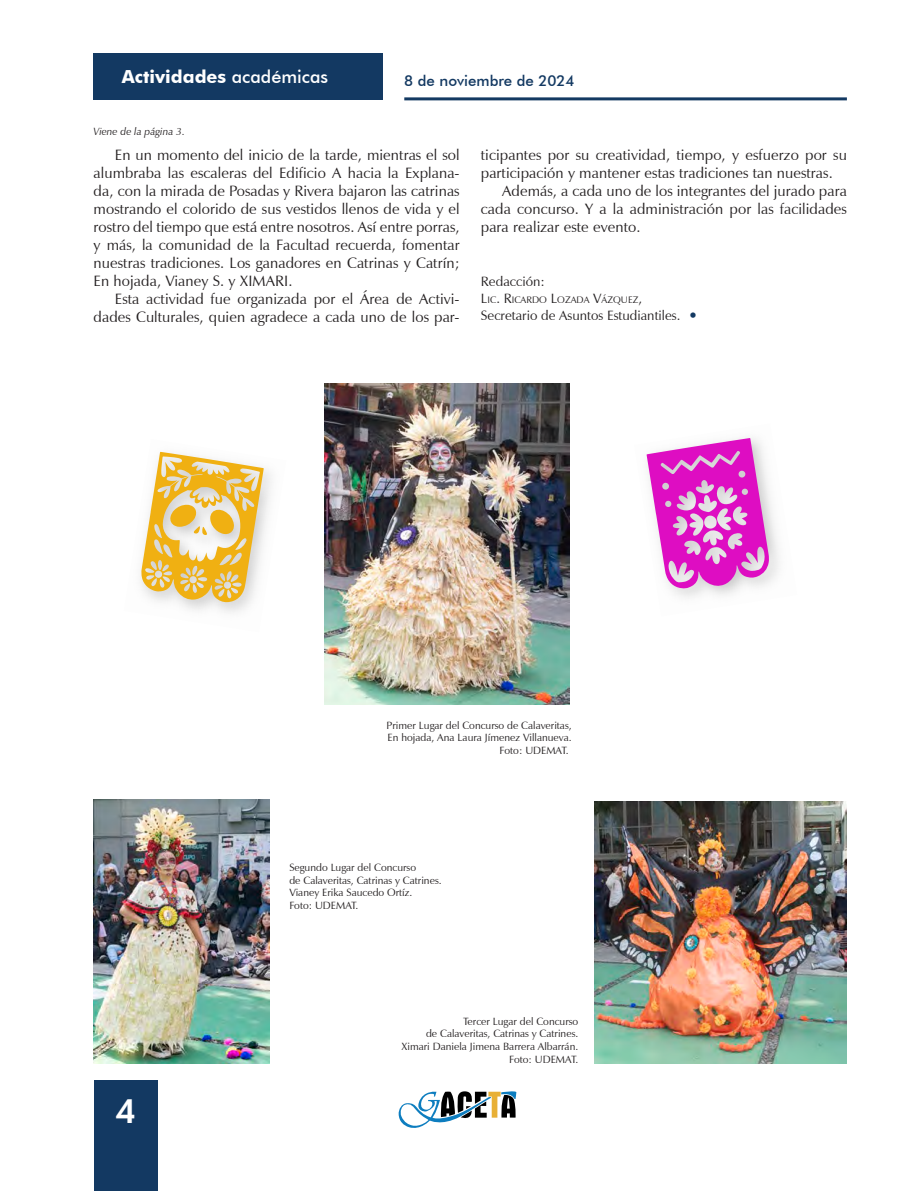
<style>
.page{position:relative;width:915px;height:1191px;background:#fff}
.page>*{position:absolute;margin:0;border:0;box-sizing:border-box;transform-origin:0 0}
.t1{font:800 33px "Futura BT";color:#fff}
.t2{font:700 18px "Futura BT";color:#fff}
.Sangria{font:15px/18px "Zapf Humanist 601 BT";letter-spacing:.005em;color:#231f20;text-align:justify}
.t3{font:500 15px "Futura BT";color:#133962}
.Firma_cargo{font:13.5px "Zapf Humanist 601 BT";color:#231f20}
.Sangria-2{font:13.5px "Zapf Humanist 601 BT";color:#231f20}
.t4{font:10.5px/12.6px "Zapf Humanist 601 BT";color:#231f20;text-align:right}
.Viene_de{font:italic 10.5px "Zapf Humanist 601 BT";color:#231f20}
.Firma_nombre{font:9.45px "Zapf Humanist 601 BT";color:#231f20}
.s1{font-weight:500}
.s2{font-size:13.5px}
.s3{font-size:18px;color:#133962}
</style>
<div class="page">
<div style="left:94px;top:53px;width:289px;height:47px;background:#133962"></div>
<hr style="left:404px;top:97px;width:442px;height:3px;background:#133962">
<div style="left:94px;top:1079px;width:63px;height:112px;background:#133962"></div>
<svg style="left:398px;top:1091px;width:118px;height:37px"></svg>
<img style="left:324px;top:384px;width:245px;height:320px">
<img style="left:94px;top:799px;width:175px;height:264px">
<img style="left:594px;top:801px;width:252px;height:263px">
<svg style="left:141px;top:452px;width:123px;height:150px"></svg>
<img style="left:672px;top:488px;width:107px;height:110px">
<svg style="left:646px;top:438px;width:122px;height:151px"></svg>
<p class="t2" style="left:122px;top:65px;width:208px">Actividades <span class="s1">académicas</span></p>
<p class="t3" style="left:404px;top:71px;width:172px">8 de noviembre de 2024</p>
<p class="Viene_de" style="left:94px;top:125px;width:93px">Viene de la página 3.</p>
<p class="Sangria" style="left:94px;top:146px;width:367px;text-indent:21px">En un momento del inicio de la tarde, mientras el sol alumbraba las escaleras del Edificio A hacia la Explana&shy;da, con la mirada de Posadas y Rivera bajaron las catrinas mostrando el colorido de sus vestidos llenos de vida y el rostro del tiempo que está entre nosotros. Así entre porras, y más, la comunidad de la Facultad recuerda, fomentar nuestras tradiciones. Los ganadores en Catrinas y Catrín; En hojada, Vianey S. y XIMARI.</p>
<p class="Sangria" style="left:94px;top:290px;width:367px;text-align:right">Esta actividad fue organizada por el Área de Activi&shy;dades Culturales, quien agradece a cada uno de los par-</p>
<p class="Sangria" style="left:480px;top:146px;width:367px">ticipantes por su creatividad, tiempo, y esfuerzo por su participación y mantener estas tradiciones tan nuestras.</p>
<p class="Sangria" style="left:480px;top:182px;width:367px;text-indent:21px">Además, a cada uno de los integrantes del jurado para cada concurso. Y a la administración por las facilidades para realizar este evento.</p>
<p class="Sangria-2" style="left:480px;top:273px;width:65px">Redacción:</p>
<p class="Firma_nombre" style="left:480px;top:293px;width:163px"><span class="s2">L</span>IC<span class="s2">. R</span>ICARDO <span class="s2">L</span>OZADA <span class="s2">V</span>ÁZQUEZ<span class="s2">,</span></p>
<p class="Firma_cargo" style="left:480px;top:307px;width:219px">Secretario de Asuntos Estudiantiles. <span class="s3">•</span></p>
<p class="t4" style="left:386px;top:718px;width:186px">Primer Lugar del Concurso de Calaveritas,<br>En hojada, Ana Laura Jímenez Villanueva.<br>Foto: UDEMAT.</p>
<p class="t4" style="left:289px;top:861px;width:128px">Segundo Lugar del Concurso</p>
<p class="t4" style="left:289px;top:874px;width:154px">de Calaveritas, Catrinas y Catrines.</p>
<p class="t4" style="left:289px;top:886px;width:125px">Vianey Erika Saucedo Ortíz.</p>
<p class="t4" style="left:289px;top:899px;width:71px">Foto: UDEMAT.</p>
<h1 class="t1" style="left:115px;top:1090px;width:22px">4</h1>
<p class="t4" style="left:463px;top:1015px;width:117px">Tercer Lugar del Concurso</p>
<p class="t4" style="left:426px;top:1027px;width:154px">de Calaveritas, Catrinas y Catrines.</p>
<p class="t4" style="left:401px;top:1040px;width:178px">Ximari Daniela Jimena Barrera Albarrán.<br>Foto: UDEMAT.</p>
</div>
